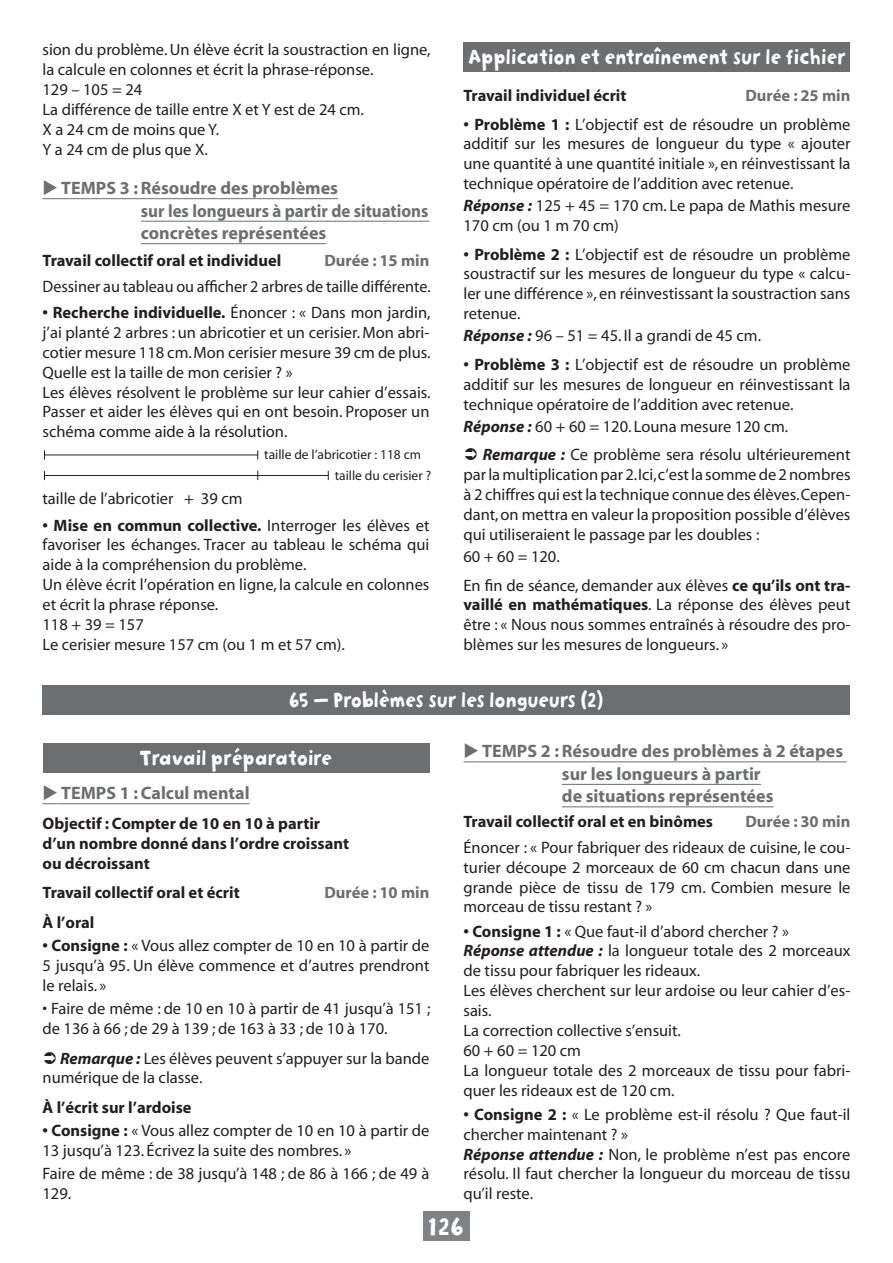
<style>
.page{position:relative;width:893px;height:1263px;background:#fff}
.page>*{position:absolute;margin:0;border:0;box-sizing:border-box;transform-origin:0 0}
.t1{font:28.5px "Slappy Inline";color:#fff}
.t2{font:24px "Slappy Inline";letter-spacing:-.02em;color:#fff;scale:.92 1}
.t3{font:700 18px/22.5px "Myriad";color:#6d6e70}
.t4{font:16.5px/19.8px "Myriad";color:#231f20}
.t5{font:700 16.5px/19.8px "Myriad";color:#231f20}
.t6{font:700 16.5px "Myriad";color:#6d6e70}
.t7{font:13.5px/20.5px "Myriad";color:#231f20}
.s1{font-weight:700}
.s2{font-weight:700;font-style:italic}
</style>
<div class="page">
<div style="left:423px;top:1211px;width:47px;height:30px;background:#808285"></div>
<hr style="left:58px;top:198px;width:280px;height:1px;background:#6d6e70">
<hr style="left:141px;top:221px;width:288px;height:1px;background:#6d6e70">
<hr style="left:141px;top:243px;width:185px;height:1px;background:#6d6e70">
<div style="left:463px;top:43px;width:387px;height:29px;background:#6d6e70"></div>
<hr style="left:58px;top:803px;width:192px;height:1px;background:#6d6e70">
<div style="left:43px;top:743px;width:386px;height:30px;background:#6d6e70"></div>
<hr style="left:479px;top:761px;width:368px;height:1px;background:#6d6e70">
<hr style="left:562px;top:784px;width:199px;height:1px;background:#6d6e70">
<hr style="left:562px;top:806px;width:211px;height:1px;background:#6d6e70">
<div style="left:43px;top:685px;width:807px;height:30px;background:#6d6e70"></div>
<hr style="left:44px;top:454px;width:214px;height:1px;background:#231f20">
<hr style="left:44px;top:475px;width:284px;height:1px;background:#231f20">
<svg style="left:43px;top:198px;width:15px;height:1px"></svg>
<svg style="left:43px;top:803px;width:15px;height:1px"></svg>
<svg style="left:463px;top:761px;width:16px;height:1px"></svg>
<p class="t4" style="left:43px;top:41px;width:390px">sion du problème. Un élève écrit la soustraction en ligne, la calcule en colonnes et écrit la phrase-réponse.<br>129 – 105 = 24<br>La différence de taille entre X et Y est de 24 cm.<br>X a 24 cm de moins que Y.<br>Y a 24 cm de plus que X.</p>
<p class="t3" style="left:141px;top:178px;width:289px;text-indent:-80px">TEMPS 3 : Résoudre des problèmes<br>sur les longueurs à partir de situations concrètes représentées</p>
<p class="t5" style="left:43px;top:251px;width:240px">Travail collectif oral et individuel</p>
<p class="t6" style="left:324px;top:254px;width:107px">Durée : 15 min</p>
<p class="t4" style="left:43px;top:278px;width:390px">Dessiner au tableau ou afficher 2 arbres de taille différente.</p>
<p class="t4" style="left:43px;top:304px;width:390px"><span class="s1">• Recherche individuelle.</span> Énoncer : « Dans mon jardin, j’ai planté 2 arbres : un abricotier et un cerisier. Mon abri&shy;cotier mesure 118 cm. Mon cerisier mesure 39 cm de plus.<br>Quelle est la taille de mon cerisier ? »<br>Les élèves résolvent le problème sur leur cahier d’essais.<br>Passer et aider les élèves qui en ont besoin. Proposer un schéma comme aide à la résolution.</p>
<p class="t7" style="left:335px;top:445px;width:98px;text-indent:-70px">taille de l’abricotier : 118 cm taille du cerisier ?</p>
<p class="t4" style="left:43px;top:490px;width:202px">taille de l’abricotier + 39 cm</p>
<p class="t4" style="left:43px;top:516px;width:388px"><span class="s1">• Mise en commun collective.</span> Interroger les élèves et favoriser les échanges. Tracer au tableau le schéma qui aide à la compréhension du problème.<br>Un élève écrit l’opération en ligne, la calcule en colonnes et écrit la phrase réponse.<br>118 + 39 = 157<br>Le cerisier mesure 157 cm (ou 1 m et 57 cm).</p>
<h2 class="t2" style="left:467px;top:42px;width:414px">Application et entraînement sur le fichier</h2>
<p class="t5" style="left:463px;top:87px;width:164px">Travail individuel écrit</p>
<p class="t6" style="left:745px;top:89px;width:107px">Durée : 25 min</p>
<p class="t4" style="left:463px;top:115px;width:388px;text-align:justify"><span class="s1">• Problème 1 :</span> L’objectif est de résoudre un problème additif sur les mesures de longueur du type « ajouter une quantité à une quantité initiale », en réinvestissant la technique opératoire de l’addition avec retenue.</p>
<p class="t4" style="left:463px;top:197px;width:388px"><span class="s2">Réponse :</span> 125 + 45 = 170 cm. Le papa de Mathis mesure<br>170 cm (ou 1 m 70 cm)</p>
<p class="t4" style="left:463px;top:245px;width:388px;text-align:justify"><span class="s1">• Problème 2 :</span> L’objectif est de résoudre un problème soustractif sur les mesures de longueur du type « calcu&shy;ler une différence », en réinvestissant la soustraction sans retenue.</p>
<p class="t4" style="left:463px;top:327px;width:299px"><span class="s2">Réponse :</span> 96 – 51 = 45. Il a grandi de 45 cm.</p>
<p class="t4" style="left:463px;top:356px;width:388px;text-align:justify"><span class="s1">• Problème 3 :</span> L’objectif est de résoudre un problème additif sur les mesures de longueur en réinvestissant la technique opératoire de l’addition avec retenue.</p>
<p class="t4" style="left:483px;top:413px;width:369px;line-height:28.7px;text-indent:-19px"><span class="s2">Réponse :</span> 60 + 60 = 120. Louna mesure 120 cm.<br><span class="s2">Remarque :</span> Ce problème sera résolu ultérieurement</p>
<p class="t4" style="left:463px;top:466px;width:388px;text-align:justify">par la multiplication par 2.Ici, c’est la somme de 2 nombres à 2 chiffres qui est la technique connue des élèves. Cepen&shy;dant, on mettra en valeur la proposition possible d’élèves qui utiliseraient le passage par les doubles :</p>
<p class="t4" style="left:463px;top:543px;width:388px;line-height:28.7px">60 + 60 = 120.<br>En fin de séance, demander aux élèves <span class="s1">ce qu’ils ont tra-</span></p>
<p class="t4" style="left:463px;top:596px;width:388px;text-align:justify"><span class="s1">vaillé en mathématiques</span>. La réponse des élèves peut être : « Nous nous sommes entraînés à résoudre des pro&shy;blèmes sur les mesures de longueurs. »</p>
<h2 class="t2" style="left:289px;top:685px;width:344px">65 – Problèmes sur les longueurs (2)</h2>
<h2 class="t2" style="left:140px;top:743px;width:211px">Travail préparatoire</h2>
<p class="t3" style="left:61px;top:783px;width:190px">TEMPS 1 : Calcul mental</p>
<p class="t5" style="left:43px;top:815px;width:308px">Objectif : Compter de 10 en 10 à partir d’un nombre donné dans l’ordre croissant ou décroissant</p>
<p class="t5" style="left:43px;top:884px;width:199px">Travail collectif oral et écrit</p>
<p class="t6" style="left:324px;top:886px;width:107px">Durée : 10 min</p>
<p class="t5" style="left:43px;top:914px;width:53px">À l’oral</p>
<p class="t4" style="left:43px;top:937px;width:388px;text-align:justify"><span class="s1">• Consigne :</span> « Vous allez compter de 10 en 10 à partir de 5 jusqu’à 95. Un élève commence et d’autres prendront le relais. »</p>
<p class="t4" style="left:43px;top:1000px;width:389px">• Faire de même : de 10 en 10 à partir de 41 jusqu’à 151 ; de 136 à 66 ; de 29 à 139 ; de 163 à 33 ; de 10 à 170.</p>
<p class="t4" style="left:43px;top:1049px;width:388px;text-indent:18px"><span class="s2">Remarque :</span> Les élèves peuvent s’appuyer sur la bande numérique de la classe.</p>
<p class="t5" style="left:43px;top:1099px;width:151px">À l’écrit sur l’ardoise</p>
<p class="t4" style="left:43px;top:1122px;width:388px"><span class="s1">• Consigne :</span> « Vous allez compter de 10 en 10 à partir de<br>13 jusqu’à 123. Écrivez la suite des nombres. »</p>
<p class="t4" style="left:43px;top:1165px;width:388px">Faire de même : de 38 jusqu’à 148 ; de 86 à 166 ; de 49 à<br>129.</p>
<p class="t3" style="left:482px;top:741px;width:362px;text-align:center">TEMPS 2 : Résoudre des problèmes à 2 étapes sur les longueurs à partir<br>de situations représentées</p>
<p class="t5" style="left:463px;top:812px;width:251px">Travail collectif oral et en binômes</p>
<p class="t6" style="left:745px;top:815px;width:107px">Durée : 30 min</p>
<p class="t4" style="left:463px;top:839px;width:388px;text-align:justify">Énoncer : « Pour fabriquer des rideaux de cuisine, le cou&shy;turier découpe 2 morceaux de 60 cm chacun dans une grande pièce de tissu de 179 cm. Combien mesure le morceau de tissu restant ? »</p>
<p class="t4" style="left:463px;top:922px;width:388px"><span class="s1">• Consigne 1 :</span> « Que faut-il d’abord chercher ? » <span class="s2">Réponse attendue :</span> la longueur totale des 2 morceaux de tissu pour fabriquer les rideaux.<br>Les élèves cherchent sur leur ardoise ou leur cahier d’es&shy;sais.<br>La correction collective s’ensuit.<br>60 + 60 = 120 cm<br>La longueur totale des 2 morceaux de tissu pour fabri&shy;quer les rideaux est de 120 cm.</p>
<p class="t4" style="left:463px;top:1106px;width:388px"><span class="s1">• Consigne 2 :</span> « Le problème est-il résolu ? Que faut-il chercher maintenant ? »<br><span class="s2">Réponse attendue :</span> Non, le problème n’est pas encore résolu. Il faut chercher la longueur du morceau de tissu qu’il reste.</p>
<h1 class="t1" style="left:428px;top:1209px;width:38px">126</h1>
</div>
